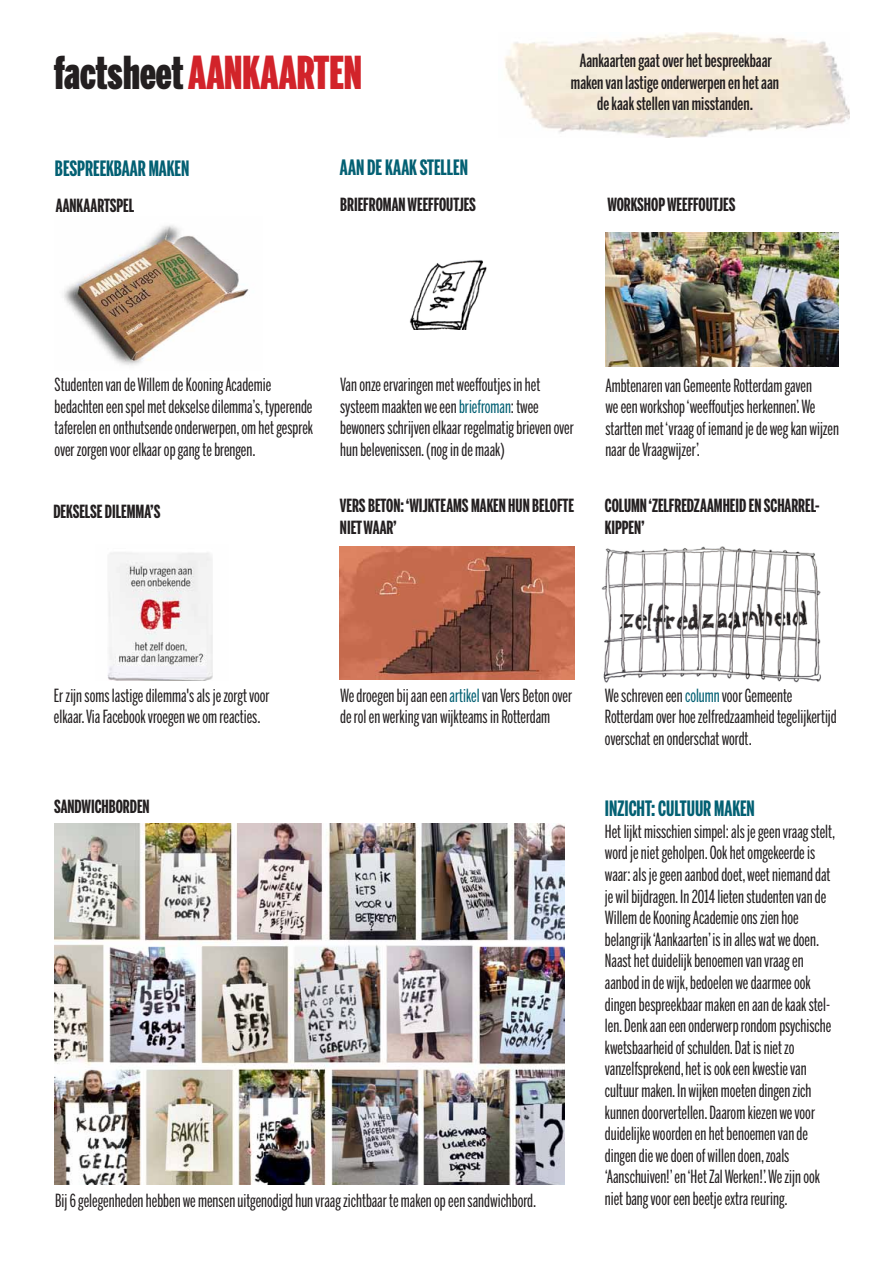
<style>
.page{position:relative;width:893px;height:1263px;background:#fff}
.page>*{position:absolute;margin:0;border:0;box-sizing:border-box;transform-origin:0 0}
.t1{font:900 45px "Benton Sans Extra Comp";color:#d2232a}
.t2{font:700 21px "Benton Sans Extra Comp";color:#036073}
.t3{font:18px/21.6px "Benton Sans Extra Comp";color:#231f20}
.t4{font:700 18px/21.6px "Benton Sans Extra Comp";color:#231f20}
.t5{font:500 18px/21.6px "Benton Sans Extra Comp";color:#231f20;text-align:center}
.s1{color:#231f20}
.s2{color:#036073}
</style>
<div class="page">
<img style="left:505px;top:33px;width:345px;height:105px">
<img style="left:54px;top:823px;width:510px;height:362px">
<img style="left:605px;top:232px;width:234px;height:134px">
<img style="left:64px;top:225px;width:185px;height:141px">
<img style="left:601px;top:546px;width:220px;height:137px">
<img style="left:340px;top:547px;width:235px;height:133px">
<img style="left:107px;top:552px;width:106px;height:129px">
<img style="left:409px;top:260px;width:78px;height:70px">
<h1 class="t1" style="left:54px;top:47px;width:309px"><span class="s1">factsheet</span> AANKAARTEN</h1>
<p class="t5" style="left:571px;top:50px;width:210px">Aankaarten gaat over het bespreekbaar maken van lastige onderwerpen en het aan de kaak stellen van misstanden.</p>
<p class="t2" style="left:55px;top:156px;width:136px">BESPREEKBAAR MAKEN</p>
<p class="t2" style="left:340px;top:155px;width:129px">AAN DE KAAK STELLEN</p>
<p class="t4" style="left:56px;top:195px;width:80px">AANKAARTSPEL</p>
<p class="t4" style="left:340px;top:194px;width:137px">BRIEFROMAN WEEFFOUTJES</p>
<p class="t4" style="left:607px;top:194px;width:130px">WORKSHOP WEEFFOUTJES</p>
<p class="t3" style="left:55px;top:374px;width:260px">Studenten van de Willem de Kooning Academie bedachten een spel met dekselse dilemma’s, typerende taferelen en onthutsende onderwerpen, om het gesprek over zorgen voor elkaar op gang te brengen.</p>
<p class="t3" style="left:340px;top:374px;width:235px">Van onze ervaringen met weeffoutjes in het systeem maakten we een <span class="s2">briefroman</span>: twee bewoners schrijven elkaar regelmatig brieven over hun belevenissen. (nog in de maak)</p>
<p class="t4" style="left:53px;top:501px;width:108px">DEKSELSE DILEMMA’S</p>
<p class="t4" style="left:340px;top:495px;width:236px">VERS BETON: ‘WIJKTEAMS MAKEN HUN BELOFTE<br>NIET WAAR’</p>
<p class="t3" style="left:605px;top:375px;width:235px">Ambtenaren van Gemeente Rotterdam gaven<br>we een workshop ‘weeffoutjes herkennen’. We startten met ‘vraag of iemand je de weg kan wijzen naar de Vraagwijzer’.</p>
<p class="t4" style="left:605px;top:495px;width:216px">COLUMN ‘ZELFREDZAAMHEID EN SCHARREL-<br>KIPPEN’</p>
<p class="t3" style="left:54px;top:684px;width:217px">Er zijn soms lastige dilemma's als je zorgt voor elkaar. Via Facebook vroegen we om reacties.</p>
<p class="t3" style="left:340px;top:684px;width:234px">We droegen bij aan een <span class="s2">artikel</span> van Vers Beton over de rol en werking van wijkteams in Rotterdam</p>
<p class="t3" style="left:605px;top:684px;width:233px">We schreven een <span class="s2">column</span> voor Gemeente<br>Rotterdam over hoe zelfredzaamheid tegelijkertijd overschat en onderschat wordt.</p>
<p class="t4" style="left:54px;top:796px;width:97px">SANDWICHBORDEN</p>
<p class="t2" style="left:605px;top:796px;width:151px">INZICHT: CULTUUR MAKEN</p>
<p class="t3" style="left:55px;top:1189px;width:483px">Bij 6 gelegenheden hebben we mensen uitgenodigd hun vraag zichtbaar te maken op een sandwichbord.</p>
<p class="t3" style="left:605px;top:821px;width:232px">Het lijkt misschien simpel: als je geen vraag stelt, word je niet geholpen. Ook het omgekeerde is waar: als je geen aanbod doet, weet niemand dat je wil bijdragen. In 2014 lieten studenten van de Willem de Kooning Academie ons zien hoe belangrijk ‘Aankaarten’ is in alles wat we doen.<br>Naast het duidelijk benoemen van vraag en aanbod in de wijk, bedoelen we daarmee ook dingen bespreekbaar maken en aan de kaak stel&shy;len. Denk aan een onderwerp rondom psychische kwetsbaarheid of schulden. Dat is niet zo vanzelfsprekend, het is ook een kwestie van cultuur maken. In wijken moeten dingen zich kunnen doorvertellen. Daarom kiezen we voor duidelijke woorden en het benoemen van de dingen die we doen of willen doen, zoals ‘Aanschuiven!’ en ‘Het Zal Werken!’. We zijn ook niet bang voor een beetje extra reuring.</p>
</div>
